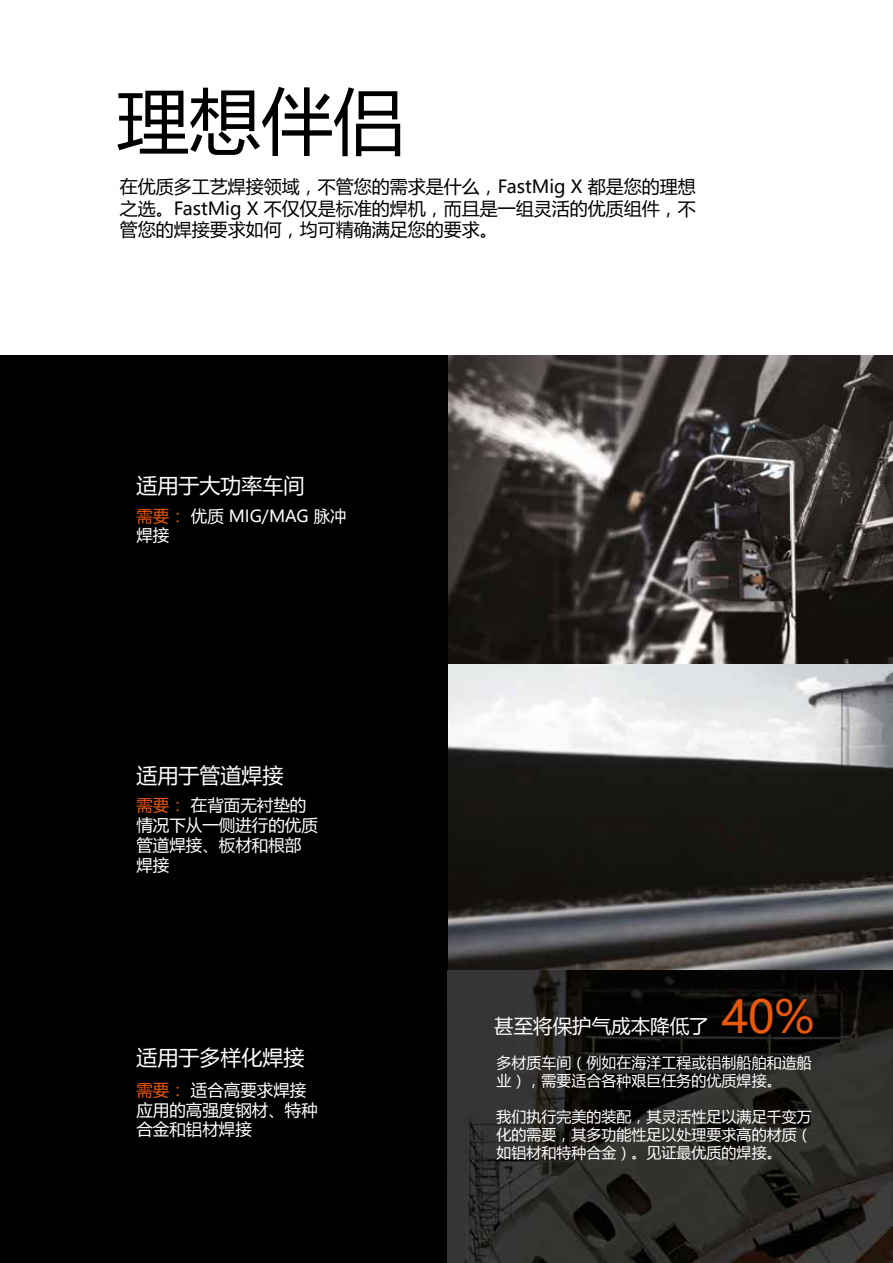
<style>
.page{position:relative;width:893px;height:1263px;background:#fff}
.page>*{position:absolute;margin:0;border:0;box-sizing:border-box;transform-origin:0 0}
.t1{font:72px "Microsoft Ya Hei";color:#000}
.t2{font:45px "Microsoft Ya Hei";color:#ea580c}
.t3{font:21px "Microsoft Ya Hei";color:#fff}
.t4{font:19.5px "Microsoft Ya Hei";color:#fff}
.t5{font:18px/21.6px "Microsoft Ya Hei";color:#000;text-align:justify}
.t6{font:16.5px/19.8px "Microsoft Ya Hei";color:#fff}
.t7{font:15px/18px "Microsoft Ya Hei";color:#fff}
.s1{color:#ea580c}
</style>
<div class="page">
<img style="left:447px;top:663px;width:446px;height:600px">
<img style="left:447px;top:356px;width:446px;height:307px">
<div style="left:0;top:356px;width:447px;height:907px;background:#000"></div>
<h1 class="t1" style="left:117px;top:72px;width:289px">理想伴侣</h1>
<p class="t5" style="left:120px;top:175px;width:578px">在优质多工艺焊接领域，不管您的需求是什么，FastMig X 都是您的理想之选。FastMig X 不仅仅是标准的焊机，而且是一组灵活的优质组件，不管您的焊接要求如何，均可精确满足您的要求。</p>
<h3 class="t3" style="left:136px;top:471px;width:169px">适用于大功率车间</h3>
<p class="t6" style="left:136px;top:505px;width:212px"><span class="s1">需要：</span> 优质 MIG/MAG 脉冲焊接</p>
<h3 class="t3" style="left:136px;top:761px;width:148px">适用于管道焊接</h3>
<p class="t6" style="left:136px;top:795px;width:183px"><span class="s1">需要：</span> 在背面无衬垫的情况下从一侧进行的优质管道焊接、板材和根部焊接</p>
<h3 class="t3" style="left:136px;top:1043px;width:169px">适用于多样化焊接</h3>
<p class="t6" style="left:136px;top:1079px;width:183px"><span class="s1">需要：</span> 适合高要求焊接应用的高强度钢材、特种合金和铝材焊接</p>
<h3 class="t4" style="left:494px;top:1013px;width:216px">甚至将保护气成本降低了</h3>
<h2 class="t2" style="left:722px;top:986px;width:94px">40%</h2>
<p class="t7" style="left:497px;top:1053px;width:316px">多材质车间（例如在海洋工程或铝制船舶和造船业），需要适合各种艰巨任务的优质焊接。</p>
<p class="t7" style="left:497px;top:1107px;width:316px;text-align:justify">我们执行完美的装配，其灵活性足以满足千变万化的需要，其多功能性足以处理要求高的材质（如铝材和特种合金）。见证最优质的焊接。</p>
</div>
